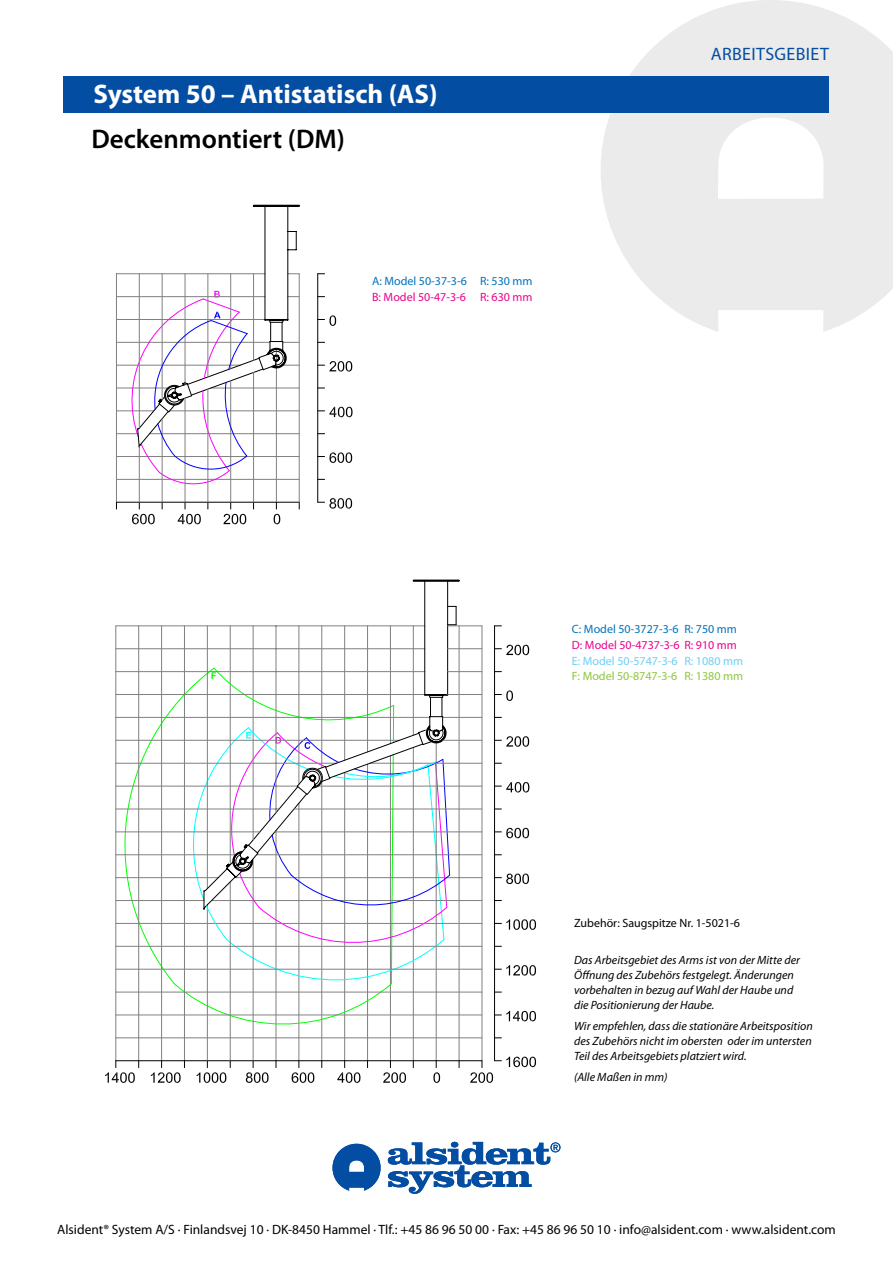
<style>
.page{position:relative;width:893px;height:1263px;background:#fff}
.page>*{position:absolute;margin:0;border:0;box-sizing:border-box;transform-origin:0 0}
.t1{font:700 27px "Myriad Pro";color:#fff}
.t2{font:600 27px "Myriad Pro";color:#000}
.t3{font:18px "Myriad Pro";letter-spacing:.02em;color:#034ea2}
.t4{font:13.5px "Myriad Pro";color:#000}
.t5{font:italic 12px/15px "Myriad Pro";color:#000}
.t6{font:12px "Myriad Pro";color:#0072bc}
.t7{font:12px "Myriad Pro";color:#ec008c}
.t8{font:12px "Myriad Pro";color:#000}
.t9{font:12px "Myriad Pro";color:#6dcff6}
.t10{font:12px "Myriad Pro";color:#8dc63f}
</style>
<div class="page">
<svg style="left:601px;top:0;width:292px;height:332px;fill:#ebebec"></svg>
<hr style="left:116px;top:502px;width:183px;height:1px;background:#000">
<hr style="left:116px;top:274px;width:1px;height:228px;background:#808080">
<hr style="left:317px;top:274px;width:1px;height:228px;background:#000">
<hr style="left:276px;top:348px;width:1px;height:154px;background:#808080">
<svg style="left:132px;top:502px;width:23px;height:23px"></svg>
<svg style="left:178px;top:502px;width:23px;height:23px"></svg>
<svg style="left:223px;top:502px;width:23px;height:23px"></svg>
<svg style="left:274px;top:502px;width:6px;height:23px"></svg>
<svg style="left:318px;top:498px;width:34px;height:11px"></svg>
<hr style="left:162px;top:419px;width:1px;height:83px;background:#808080">
<hr style="left:139px;top:446px;width:1px;height:56px;background:#808080">
<hr style="left:185px;top:398px;width:1px;height:104px;background:#808080">
<hr style="left:208px;top:389px;width:1px;height:113px;background:#808080">
<hr style="left:230px;top:381px;width:1px;height:121px;background:#808080">
<hr style="left:253px;top:372px;width:1px;height:130px;background:#808080">
<hr style="left:299px;top:274px;width:1px;height:228px;background:#808080">
<svg style="left:116px;top:205px;width:237px;height:283px"></svg>
<hr style="left:413px;top:747px;width:1px;height:314px;background:#808080">
<hr style="left:390px;top:756px;width:1px;height:305px;background:#808080">
<hr style="left:367px;top:764px;width:1px;height:297px;background:#808080">
<hr style="left:344px;top:772px;width:1px;height:289px;background:#808080">
<hr style="left:321px;top:782px;width:1px;height:279px;background:#808080">
<hr style="left:299px;top:803px;width:1px;height:258px;background:#808080">
<hr style="left:276px;top:830px;width:1px;height:231px;background:#808080">
<hr style="left:482px;top:626px;width:1px;height:435px;background:#808080">
<svg style="left:116px;top:667px;width:57px;height:318px"></svg>
<hr style="left:207px;top:626px;width:1px;height:262px;background:#808080">
<hr style="left:494px;top:626px;width:1px;height:435px;background:#000">
<hr style="left:184px;top:626px;width:1px;height:435px;background:#808080">
<hr style="left:161px;top:626px;width:1px;height:435px;background:#808080">
<hr style="left:138px;top:626px;width:1px;height:435px;background:#808080">
<hr style="left:436px;top:743px;width:1px;height:318px;background:#808080">
<hr style="left:459px;top:626px;width:1px;height:435px;background:#808080">
<hr style="left:115px;top:626px;width:1px;height:435px;background:#808080">
<hr style="left:257px;top:854px;width:225px;height:1px;background:#808080">
<hr style="left:234px;top:877px;width:248px;height:1px;background:#808080">
<hr style="left:212px;top:900px;width:270px;height:1px;background:#808080">
<hr style="left:116px;top:923px;width:366px;height:1px;background:#808080">
<hr style="left:116px;top:946px;width:366px;height:1px;background:#808080">
<hr style="left:116px;top:969px;width:366px;height:1px;background:#808080">
<hr style="left:116px;top:992px;width:366px;height:1px;background:#808080">
<hr style="left:116px;top:1015px;width:366px;height:1px;background:#808080">
<hr style="left:116px;top:1037px;width:366px;height:1px;background:#808080">
<hr style="left:116px;top:1060px;width:366px;height:1px;background:#000">
<hr style="left:253px;top:859px;width:1px;height:202px;background:#808080">
<hr style="left:230px;top:882px;width:1px;height:179px;background:#808080">
<hr style="left:207px;top:905px;width:1px;height:156px;background:#808080">
<svg style="left:105px;top:1061px;width:34px;height:22px"></svg>
<svg style="left:151px;top:1061px;width:34px;height:22px"></svg>
<svg style="left:197px;top:1061px;width:34px;height:22px"></svg>
<svg style="left:245px;top:1061px;width:24px;height:22px"></svg>
<hr style="left:116px;top:854px;width:119px;height:1px;background:#808080">
<hr style="left:116px;top:877px;width:102px;height:1px;background:#808080">
<hr style="left:116px;top:900px;width:88px;height:1px;background:#808080">
<svg style="left:291px;top:1061px;width:24px;height:22px"></svg>
<svg style="left:337px;top:1061px;width:24px;height:22px"></svg>
<svg style="left:383px;top:1061px;width:23px;height:22px"></svg>
<svg style="left:433px;top:1061px;width:7px;height:22px"></svg>
<svg style="left:470px;top:1056px;width:66px;height:27px"></svg>
<svg style="left:494px;top:1011px;width:42px;height:12px"></svg>
<svg style="left:494px;top:965px;width:42px;height:12px"></svg>
<svg style="left:494px;top:919px;width:42px;height:12px"></svg>
<svg style="left:494px;top:873px;width:35px;height:12px"></svg>
<hr style="left:275px;top:831px;width:207px;height:1px;background:#808080">
<hr style="left:116px;top:625px;width:309px;height:1px;background:#808080">
<hr style="left:116px;top:648px;width:309px;height:1px;background:#808080">
<hr style="left:116px;top:786px;width:181px;height:1px;background:#808080">
<hr style="left:116px;top:763px;width:221px;height:1px;background:#808080">
<hr style="left:116px;top:740px;width:283px;height:1px;background:#808080">
<hr style="left:116px;top:717px;width:314px;height:1px;background:#808080">
<hr style="left:116px;top:694px;width:309px;height:1px;background:#808080">
<hr style="left:116px;top:671px;width:309px;height:1px;background:#808080">
<hr style="left:116px;top:809px;width:163px;height:1px;background:#808080">
<hr style="left:116px;top:831px;width:144px;height:1px;background:#808080">
<hr style="left:370px;top:763px;width:112px;height:1px;background:#808080">
<hr style="left:318px;top:786px;width:164px;height:1px;background:#808080">
<hr style="left:294px;top:809px;width:188px;height:1px;background:#808080">
<svg style="left:494px;top:828px;width:35px;height:11px"></svg>
<svg style="left:494px;top:782px;width:36px;height:12px"></svg>
<hr style="left:443px;top:740px;width:39px;height:1px;background:#808080">
<svg style="left:494px;top:736px;width:35px;height:12px"></svg>
<hr style="left:443px;top:717px;width:39px;height:1px;background:#808080">
<svg style="left:173px;top:667px;width:278px;height:370px"></svg>
<hr style="left:448px;top:694px;width:34px;height:1px;background:#808080">
<svg style="left:494px;top:690px;width:19px;height:12px"></svg>
<hr style="left:448px;top:671px;width:34px;height:1px;background:#808080">
<hr style="left:448px;top:648px;width:34px;height:1px;background:#808080">
<hr style="left:448px;top:625px;width:34px;height:1px;background:#808080">
<svg style="left:495px;top:645px;width:34px;height:11px"></svg>
<svg style="left:208px;top:579px;width:249px;height:292px"></svg>
<svg style="left:332px;top:1144px;width:49px;height:47px"></svg>
<svg style="left:388px;top:1142px;width:172px;height:52px"></svg>
<div style="left:64px;top:77px;width:765px;height:36px;background:#034ea2"></div>
<h1 class="t1" style="left:94px;top:76px;width:346px">System 50 – Antistatisch (AS)</h1>
<h1 class="t2" style="left:91px;top:122px;width:255px">Deckenmontiert (DM)</h1>
<p class="t6" style="left:372px;top:273px;width:162px">A: Model 50-37-3-6 R: 530 mm</p>
<p class="t7" style="left:372px;top:289px;width:162px">B: Model 50-47-3-6 R: 630 mm</p>
<h2 class="t3" style="left:711px;top:43px;width:120px">ARBEITSGEBIET</h2>
<p class="t6" style="left:572px;top:622px;width:167px">C: Model 50-3727-3-6 R: 750 mm</p>
<p class="t7" style="left:572px;top:637px;width:167px">D: Model 50-4737-3-6 R: 910 mm</p>
<p class="t9" style="left:572px;top:653px;width:173px">E: Model 50-5747-3-6 R: 1080 mm</p>
<p class="t10" style="left:572px;top:669px;width:173px">F: Model 50-8747-3-6 R: 1380 mm</p>
<p class="t8" style="left:574px;top:916px;width:167px">Zubehör: Saugspitze Nr. 1-5021-6</p>
<p class="t5" style="left:574px;top:952px;width:227px">Das Arbeitsgebiet des Arms ist von der Mitte der Öffnung des Zubehörs festgelegt. Änderungen vorbehalten in bezug auf Wahl der Haube und die Positionierung der Haube.</p>
<p class="t5" style="left:574px;top:1018px;width:240px;text-align:justify">Wir empfehlen, dass die stationäre Arbeitsposition des Zubehörs nicht im obersten oder im untersten Teil des Arbeitsgebiets platziert wird.</p>
<p class="t5" style="left:574px;top:1070px;width:95px">(Alle Maßen in mm)</p>
<p class="t4" style="left:57px;top:1221px;width:780px">Alsident® System A/S · Finlandsvej 10 · DK-8450 Hammel · Tlf.: +45 86 96 50 00 · Fax: +45 86 96 50 10 · info@alsident.com · www.alsident.com</p>
</div>
